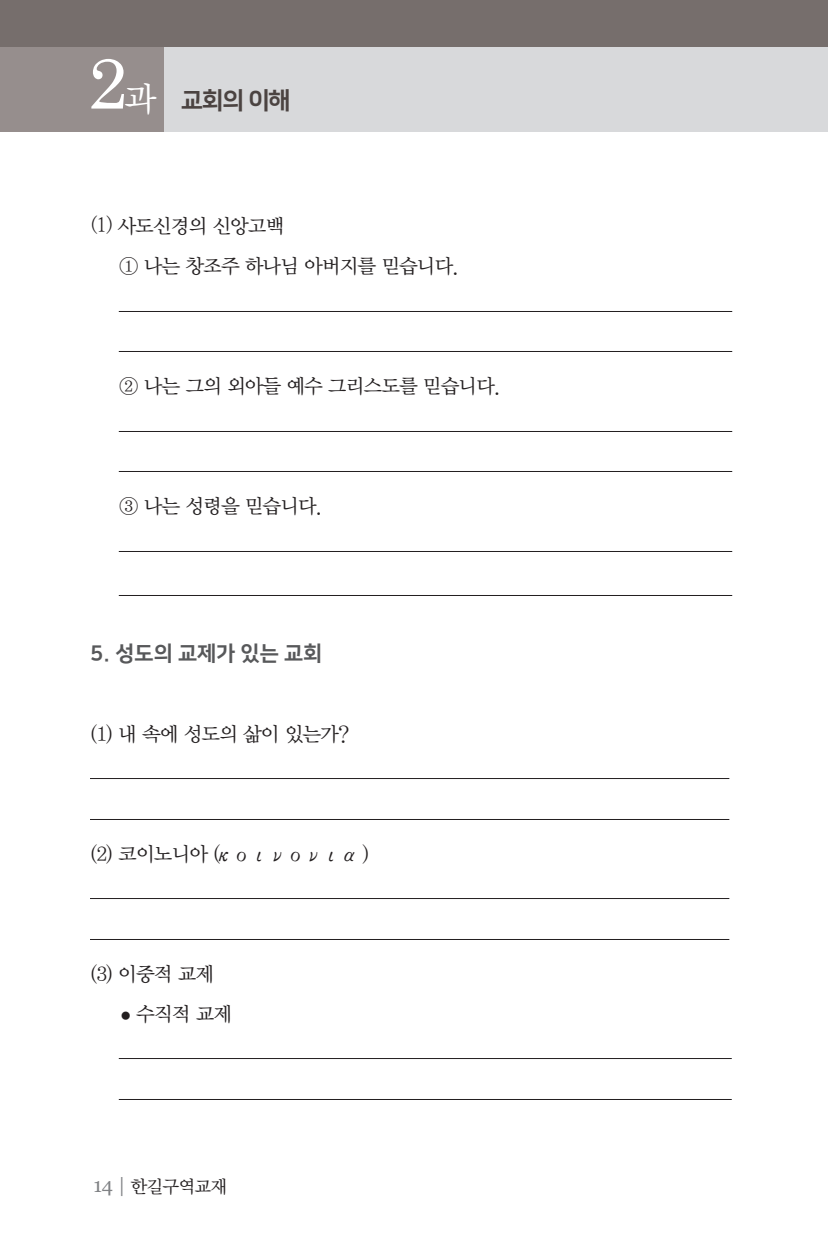
<style>
.page{position:relative;width:828px;height:1260px;background:#fff}
.page>*{position:absolute;margin:0;border:0;box-sizing:border-box;transform-origin:0 0}
.t1{font:24px "Nanum Square EB";color:#4b4341}
.t2{font:21px "Nanum Square EB";color:#57585a}
.t3{font:20px "YDIY Mj O330";letter-spacing:-.05em;color:#231f20}
.t4{font:20px "YDIY Mj O330";letter-spacing:-.1em;color:#231f20}
.t5{font:18px "YDIY Mj O330";letter-spacing:-.05em;color:#231f20}
.s1{font-family:"Century";font-size:72px;color:#fff}
.s2{font-family:"YDIY Mj O330";font-size:34px;color:#fff}
.s3{font-family:"Nanum Myeongjo"}
.s4{font-size:14px}
.s5{font-family:"Georgia";font-size:20px;color:#808285}
</style>
<div class="page">
<div style="left:0;top:10px;width:828px;height:122px;background:#d8d9db"></div>
<div style="left:0;top:10px;width:163px;height:122px;background:#968e8d"></div>
<div style="left:0;top:0;width:828px;height:47px;background:#766e6c"></div>
<hr style="left:119px;top:311px;width:613px;height:1px;background:#231f20">
<hr style="left:119px;top:351px;width:613px;height:1px;background:#231f20">
<hr style="left:119px;top:431px;width:613px;height:1px;background:#231f20">
<hr style="left:119px;top:471px;width:613px;height:1px;background:#231f20">
<hr style="left:119px;top:551px;width:613px;height:1px;background:#231f20">
<hr style="left:119px;top:595px;width:613px;height:1px;background:#231f20">
<hr style="left:90px;top:778px;width:639px;height:1px;background:#231f20">
<hr style="left:90px;top:819px;width:639px;height:1px;background:#231f20">
<hr style="left:90px;top:898px;width:639px;height:1px;background:#231f20">
<hr style="left:90px;top:939px;width:639px;height:1px;background:#231f20">
<hr style="left:119px;top:1058px;width:613px;height:1px;background:#231f20">
<hr style="left:119px;top:1099px;width:613px;height:1px;background:#231f20">
<p class="t1" style="left:88px;top:87px;width:204px"><span class="s1">2</span><span class="s2">과</span> 교회의 이해</p>
<p class="t3" style="left:90px;top:216px;width:196px"><span class="s3">(1)</span> 사도신경의 신앙고백</p>
<p class="t3" style="left:119px;top:256px;width:343px">① 나는 창조주 하나님 아버지를 믿습니다.</p>
<p class="t3" style="left:119px;top:376px;width:384px">② 나는 그의 외아들 예수 그리스도를 믿습니다.</p>
<p class="t3" style="left:119px;top:496px;width:206px">③ 나는 성령을 믿습니다.</p>
<p class="t2" style="left:90px;top:642px;width:234px">5. 성도의 교제가 있는 교회</p>
<p class="t3" style="left:90px;top:724px;width:261px">(1) 내 속에 성도의 삶이 있는가?</p>
<p class="t4" style="left:90px;top:844px;width:281px">(2) 코이노니아 (κοινονια)</p>
<p class="t3" style="left:90px;top:964px;width:126px">(3) 이중적 교제</p>
<p class="t3" style="left:119px;top:1004px;width:115px"><span class="s4">●</span> 수직적 교제</p>
<p class="t5" style="left:93px;top:1178px;width:136px"><span class="s5">14 |</span> 한길구역교재</p>
</div>
